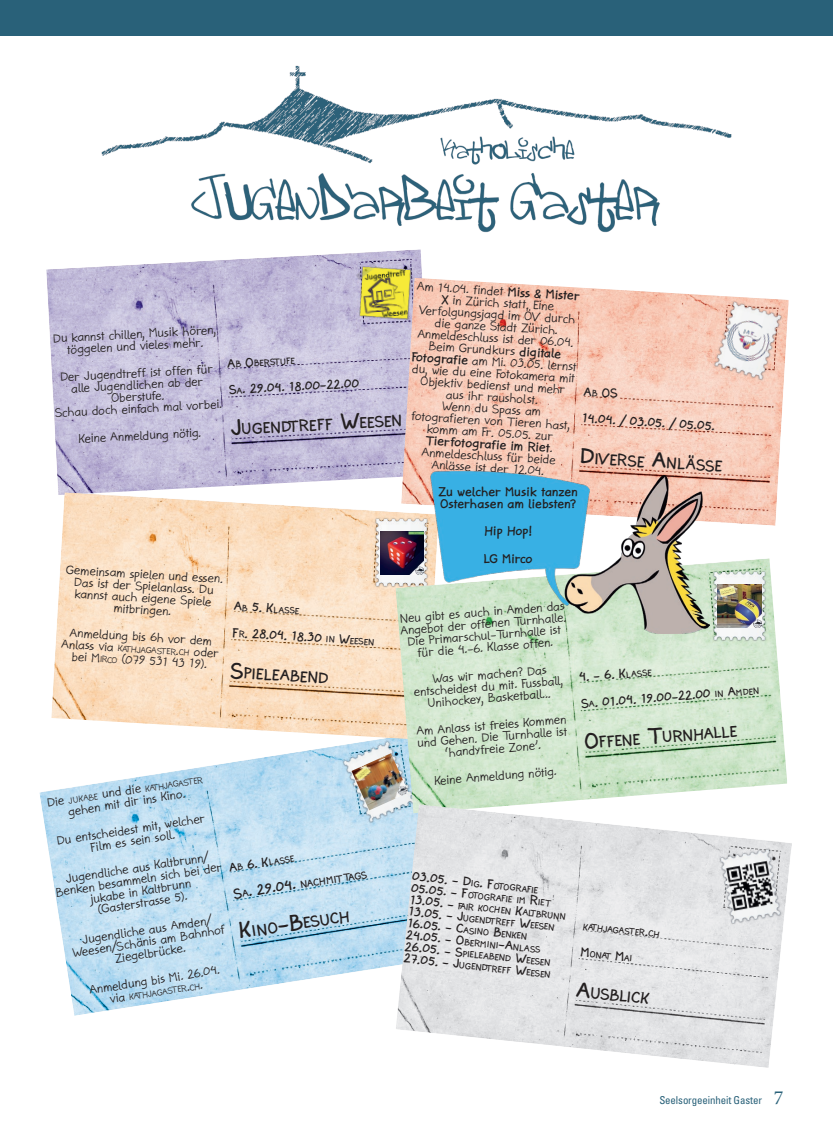
<style>
.page{position:relative;width:833px;height:1134px;background:#fff}
.page>*{position:absolute;margin:0;border:0;box-sizing:border-box;transform-origin:0 0}
.t1{font:700 12.62px "Jann Script";color:#231f20}
.t2{font:condensed 10.88px "Univers LT Std";letter-spacing:-.01em;color:#296179}
.t3{font:10.25px/11.9px "Jann Script";color:#231f20;text-align:center}
.t4{font:700 10.25px/11.8px "Jann Script";letter-spacing:-.005em;color:#231f20}
.t5{font:700 8.12px "Jann Script";color:#231f20}
.t6{font:700 7.25px/11.9px "Jann Script";color:#231f20}
.t7{font:7.25px "Jann Script";color:#231f20}
.s1{font-size:10.25px}
.s2{font-size:7.25px}
.s3{font-size:18px}
.s4{font-weight:700}
.s5{font-size:11.62px}
.s6{font-family:"Minion Pro";font-stretch:normal;font-size:20px}
</style>
<div class="page">
<img style="left:101px;top:65px;width:631px;height:168px">
<div style="left:0;top:0;width:833px;height:35px;background:#296179"></div>
<img style="left:46px;top:249px;width:376px;height:243px">
<img style="left:351px;top:259px;width:69px;height:68px">
<img style="left:401px;top:278px;width:387px;height:248px">
<img style="left:712px;top:300px;width:72px;height:83px">
<img style="left:721px;top:315px;width:54px;height:53px">
<img style="left:40px;top:745px;width:356px;height:271px">
<img style="left:341px;top:740px;width:55px;height:85px">
<img style="left:351px;top:753px;width:45px;height:57px">
<img style="left:51px;top:492px;width:378px;height:248px">
<img style="left:375px;top:518px;width:53px;height:70px">
<img style="left:380px;top:531px;width:43px;height:43px">
<img style="left:396px;top:558px;width:391px;height:246px">
<img style="left:713px;top:571px;width:53px;height:70px">
<img style="left:718px;top:584px;width:43px;height:43px">
<img style="left:396px;top:804px;width:396px;height:264px">
<img style="left:718px;top:847px;width:65px;height:79px">
<img style="left:724px;top:859px;width:53px;height:54px">
<img style="left:523px;top:475px;width:186px;height:158px">
<img style="left:429px;top:469px;width:160px;height:139px">
<p class="t3" style="left:53px;top:332px;width:165px;rotate:-3deg">Du kannst chillen, Musik hören, töggelen und vieles mehr.</p>
<p class="t3" style="left:53px;top:371px;width:169px;rotate:-3deg">Der Jugendtreff ist offen für alle Jugendlichen ab der<br>Oberstufe.<br>Schau doch einfach mal vorbei.</p>
<p class="t3" style="left:78px;top:433px;width:124px;rotate:-3deg">Keine Anmeldung nötig.</p>
<p class="t6" style="left:227px;top:358px;width:69px;rotate:-3deg"><span class="s1">A</span>B <span class="s1">O</span>BERSTUFE</p>
<p class="t4" style="left:228px;top:384px;width:132px;rotate:-3deg">S<span class="s2">A</span>. 29.04. 18.00-22.00</p>
<p class="t1" style="left:230px;top:419px;width:173px;rotate:-3deg"><span class="s3">J</span>UGENDTREFF <span class="s3">W</span>EESEN</p>
<p class="t3" style="left:416px;top:280px;width:167px;rotate:3deg">Am 14.04. findet <span class="s4">Miss &amp; Mister<br>X</span> in Zürich statt. Eine<br>Verfolgungsjagd im ÖV durch die ganze Stadt Zürich.<br>Anmeldeschluss ist der 06.04.<br>Beim Grundkurs <span class="s4">digitale<br>Fotografie</span> am Mi. 03.05. lernst du, wie du eine Fotokamera mit<br>Objektiv bedienst und mehr aus ihr rausholst.<br>Wenn du Spass am fotografieren von Tieren hast, komm am Fr. 05.05. zur<br><span class="s4">Tierfotografie im Riet</span>.<br>Anmeldeschluss für beide<br>Anlässe ist der 12.04.</p>
<p class="t4" style="left:584px;top:386px;width:36px;rotate:3deg">A<span class="s2">B</span> OS</p>
<p class="t4" style="left:582px;top:413px;width:134px;rotate:3deg">14.04. / 03.05. / 05.05.</p>
<p class="t1" style="left:580px;top:448px;width:144px;rotate:3deg"><span class="s3">D</span>IVERSE <span class="s3">A</span>NLÄSSE</p>
<p class="t4" style="left:438px;top:486px;width:141px">Zu welcher Musik tanzen<br>Osterhasen am liebsten?</p>
<p class="t4" style="left:484px;top:525px;width:49px">Hip Hop!</p>
<p class="t4" style="left:484px;top:552px;width:50px">LG Mirco</p>
<p class="t3" style="left:66px;top:564px;width:159px;rotate:3deg">Gemeinsam spielen und essen.<br>Das ist der Spielanlass. Du kannst auch eigene Spiele mitbringen.</p>
<p class="t3" style="left:62px;top:626px;width:159px;rotate:3deg">Anmeldung bis 6h vor dem<br>Anlass via <span class="s2">KATHJAGASTER</span>.<span class="s2">CH</span> oder bei M<span class="s2">IRCO</span> (079 531 43 19).</p>
<p class="t6" style="left:234px;top:601px;width:67px;rotate:3deg"><span class="s1">A</span>B <span class="s1">5. K</span>LASSE</p>
<p class="t3" style="left:399px;top:613px;width:168px;rotate:-5deg">Neu gibt es auch in Amden das<br>Angebot der offenen Turnhalle.<br>Die Primarschul-Turnhalle ist für die 4.-6. Klasse offen.</p>
<p class="t3" style="left:412px;top:675px;width:151px;rotate:-5deg">Was wir machen? Das entscheidest du mit. Fussball,<br>Unihockey, Basketball...</p>
<p class="t3" style="left:416px;top:726px;width:152px;rotate:-5deg">Am Anlass ist freies Kommen und Gehen. Die Turnhalle ist ‘handyfreie Zone’.</p>
<p class="t3" style="left:434px;top:775px;width:124px;rotate:-5deg">Keine Anmeldung nötig.</p>
<p class="t4" style="left:233px;top:627px;width:144px;rotate:3deg">F<span class="s2">R</span>. 28.04. 18.30 <span class="s2">IN</span> W<span class="s2">EESEN</span></p>
<p class="t1" style="left:231px;top:662px;width:100px;rotate:3deg"><span class="s3">S</span>PIELEABEND</p>
<p class="t7" style="left:46px;top:798px;width:159px;rotate:-9deg"><span class="s1">Die</span> J UKABE <span class="s1">und die</span> KATHJAGASTER</p>
<p class="t3" style="left:67px;top:805px;width:120px;rotate:-9deg">gehen mit dir ins Kino.</p>
<p class="t3" style="left:56px;top:835px;width:151px;rotate:-9deg">Du entscheidest mit, welcher<br>Film es sein soll.</p>
<p class="t3" style="left:53px;top:875px;width:169px;rotate:-9deg">Jugendliche aus Kaltbrunn/<br>Benken besammeln sich bei der jukabe in Kaltbrunn (Gasterstrasse 5).</p>
<p class="t3" style="left:70px;top:936px;width:156px;rotate:-9deg">Jugendliche aus Amden/<br>Weesen/Schänis am Bahnhof<br>Ziegelbrücke.</p>
<p class="t3" style="left:88px;top:984px;width:133px;rotate:-9deg">Anmeldung bis Mi. 26.04.</p>
<p class="t6" style="left:228px;top:863px;width:67px;rotate:-9deg"><span class="s1">A</span>B <span class="s1">6. K</span>LASSE</p>
<p class="t5" style="left:232px;top:889px;width:137px;rotate:-9deg"><span class="s5">S</span>A<span class="s5">. 29.04.</span> NACHMIT TAGS</p>
<p class="t4" style="left:413px;top:870px;width:61px;rotate:6deg">03.05. - D<br>05.05. - F</p>
<p class="t6" style="left:470px;top:877px;width:71px;rotate:6deg">IG<span class="s1">. F</span>OTOGRAFIE<br>OTOGRAFIE</p>
<p class="t4" style="left:410px;top:893px;width:46px;rotate:6deg">13.05. -</p>
<p class="t6" style="left:517px;top:894px;width:36px;rotate:6deg">IM <span class="s1">R</span>IET</p>
<p class="t6" style="left:459px;top:900px;width:55px;rotate:6deg">FAIR KOCHEN</p>
<p class="t4" style="left:409px;top:905px;width:56px;rotate:6deg">13.05. - J</p>
<p class="t6" style="left:465px;top:900px;width:104px;text-indent:51px;rotate:6deg"><span class="s1">K</span>ALTBRUNN<br>UGENDTREFF</p>
<p class="t1" style="left:238px;top:923px;width:113px;rotate:-9deg"><span class="s3">K</span>INO<span class="s3">-B</span>ESUCH</p>
<p class="t4" style="left:408px;top:917px;width:58px;rotate:6deg">16.05. - C</p>
<p class="t6" style="left:520px;top:918px;width:37px;rotate:6deg"><span class="s1">W</span>EESEN</p>
<p class="t4" style="left:407px;top:928px;width:60px;rotate:6deg">24.05. - O</p>
<p class="t6" style="left:466px;top:924px;width:78px;text-indent:-2px;rotate:6deg">ASINO <span class="s1">B</span>ENKEN<br>BERMINI<span class="s1">-A</span>NLASS</p>
<p class="t4" style="left:406px;top:940px;width:60px;rotate:6deg">26.05. - S<br>27.05. - J</p>
<p class="t6" style="left:461px;top:947px;width:93px;text-align:center;rotate:6deg">PIELEABEND <span class="s1">W</span>EESEN<br>UGENDTREFF <span class="s1">W</span>EESEN</p>
<p class="t7" style="left:109px;top:994px;width:95px;rotate:-9deg"><span class="s1">via</span> KATHJAGASTER<span class="s1">.</span>CH<span class="s1">.</span></p>
<p class="t4" style="left:578px;top:671px;width:75px;rotate:-5deg">4. - 6. K<span class="s2">LASSE</span></p>
<p class="t4" style="left:580px;top:698px;width:180px;rotate:-5deg">S<span class="s2">A</span>. 01.04. 19.00-22.00 <span class="s2">IN</span> A<span class="s2">MDE</span><sub>N</sub></p>
<p class="t1" style="left:583px;top:734px;width:155px;rotate:-5deg"><span class="s3">O</span>FFENE <span class="s3">T</span>URNHALLE</p>
<p class="t6" style="left:584px;top:920px;width:78px;rotate:6deg">KATHJAGASTER<span class="s1">.</span>CH</p>
<p class="t6" style="left:581px;top:947px;width:53px;rotate:6deg"><span class="s1">M</span>ONAT <span class="s1">M</span>AI</p>
<p class="t1" style="left:577px;top:981px;width:75px;rotate:6deg"><span class="s3">A</span>USBLICK</p>
<p class="t2" style="left:659px;top:1094px;width:125px">Seelsorgeeinheit Gaster <span class="s6">7</span></p>
</div>
